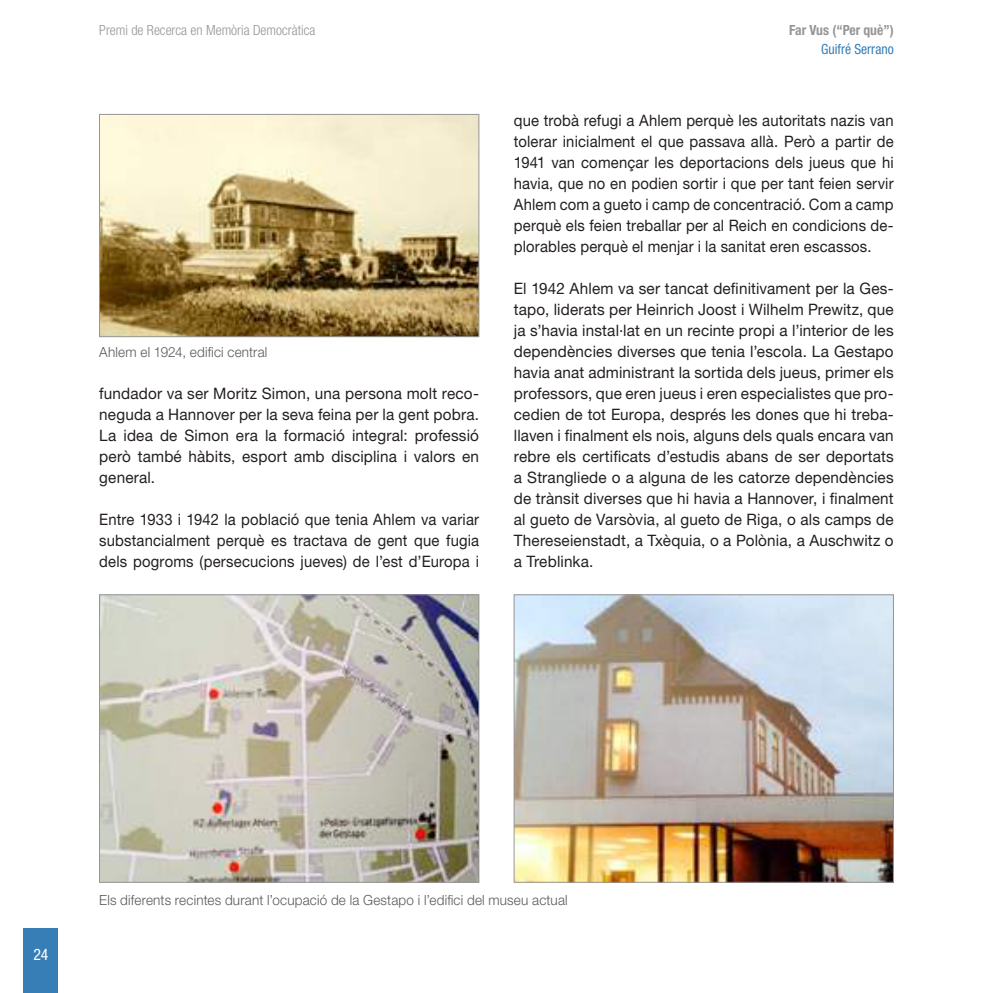
<style>
.page{position:relative;width:993px;height:993px;background:#fff}
.page>*{position:absolute;margin:0;border:0;box-sizing:border-box;transform-origin:0 0}
.t1{font:15.75px/21px "Helvetica Neue LT Std";letter-spacing:.01em;color:#241f1f;text-align:justify}
.t2{font:15.75px/21px "Helvetica Neue LT Std";letter-spacing:.01em;color:#241f1f;text-align:justify;scale:.94 1}
.t3{font:condensed 15.75px "Helvetica Neue LT Std";color:#fff}
.t4{font:300 14px "Helvetica Neue LT Std";letter-spacing:.015em;color:#5a5758;scale:.96 1}
.t5{font:300 condensed 14px "Helvetica Neue LT Std";color:#969698}
.t6{font:700 condensed 14px "Helvetica Neue LT Std";color:#969698}
.t7{font:condensed 14px "Helvetica Neue LT Std";color:#377eb7}
</style>
<div class="page">
<div style="left:24px;top:928px;width:34px;height:64px;background:#377eb7"></div>
<img style="left:101px;top:116px;width:376px;height:219px">
<div style="left:99px;top:114px;width:380px;height:223px;border:1px solid #969698"></div>
<img style="left:101px;top:596px;width:376px;height:284px">
<div style="left:99px;top:594px;width:380px;height:288px;border:1px solid #969698"></div>
<img style="left:515px;top:596px;width:376px;height:284px">
<div style="left:513px;top:594px;width:380px;height:288px;border:1px solid #969698"></div>
<p class="t5" style="left:99px;top:22px;width:217px">Premi de Recerca en Memòria Democràtica</p>
<p class="t4" style="left:99px;top:344px;width:176px">Ahlem el 1924, edifici central</p>
<p class="t1" style="left:99px;top:383px;width:381px">fundador va ser Moritz Simon, una persona molt reco&shy;neguda a Hannover per la seva feina per la gent pobra.<br>La idea de Simon era la formació integral: professió però també hàbits, esport amb disciplina i valors en general.</p>
<p class="t2" style="left:99px;top:509px;width:405px">Entre 1933 i 1942 la població que tenia Ahlem va variar substancialment perquè es tractava de gent que fugia dels pogroms (persecucions jueves) de l’est d’Europa i</p>
<p class="t6" style="left:789px;top:21px;width:106px">Far Vus (“Per què”)</p>
<p class="t7" style="left:821px;top:41px;width:74px">Guifré Serrano</p>
<p class="t2" style="left:513px;top:110px;width:405px">que trobà refugi a Ahlem perquè les autoritats nazis van tolerar inicialment el que passava allà. Però a partir de 1941 van començar les deportacions dels jueus que hi havia, que no en podien sortir i que per tant feien servir Ahlem com a gueto i camp de concentració. Com a camp perquè els feien treballar per al Reich en condicions de&shy;plorables perquè el menjar i la sanitat eren escassos.</p>
<p class="t1" style="left:513px;top:278px;width:381px">El 1942 Ahlem va ser tancat definitivament per la Ges&shy;tapo, liderats per Heinrich Joost i Wilhelm Prewitz, que ja s’havia instal·lat en un recinte propi a l’interior de les dependències diverses que tenia l’escola. La Gestapo havia anat administrant la sortida dels jueus, primer els professors, que eren jueus i eren especialistes que pro&shy;cedien de tot Europa, després les dones que hi treba&shy;llaven i finalment els nois, alguns dels quals encara van rebre els certificats d’estudis abans de ser deportats a Strangliede o a alguna de les catorze dependències de trànsit diverses que hi havia a Hannover, i finalment al gueto de Varsòvia, al gueto de Riga, o als camps de Thereseienstadt, a Txèquia, o a Polònia, a Auschwitz o a Treblinka.</p>
<p class="t3" style="left:33px;top:944px;width:17px">24</p>
<p class="t4" style="left:99px;top:891px;width:489px">Els diferents recintes durant l’ocupació de la Gestapo i l’edifici del museu actual</p>
</div>
